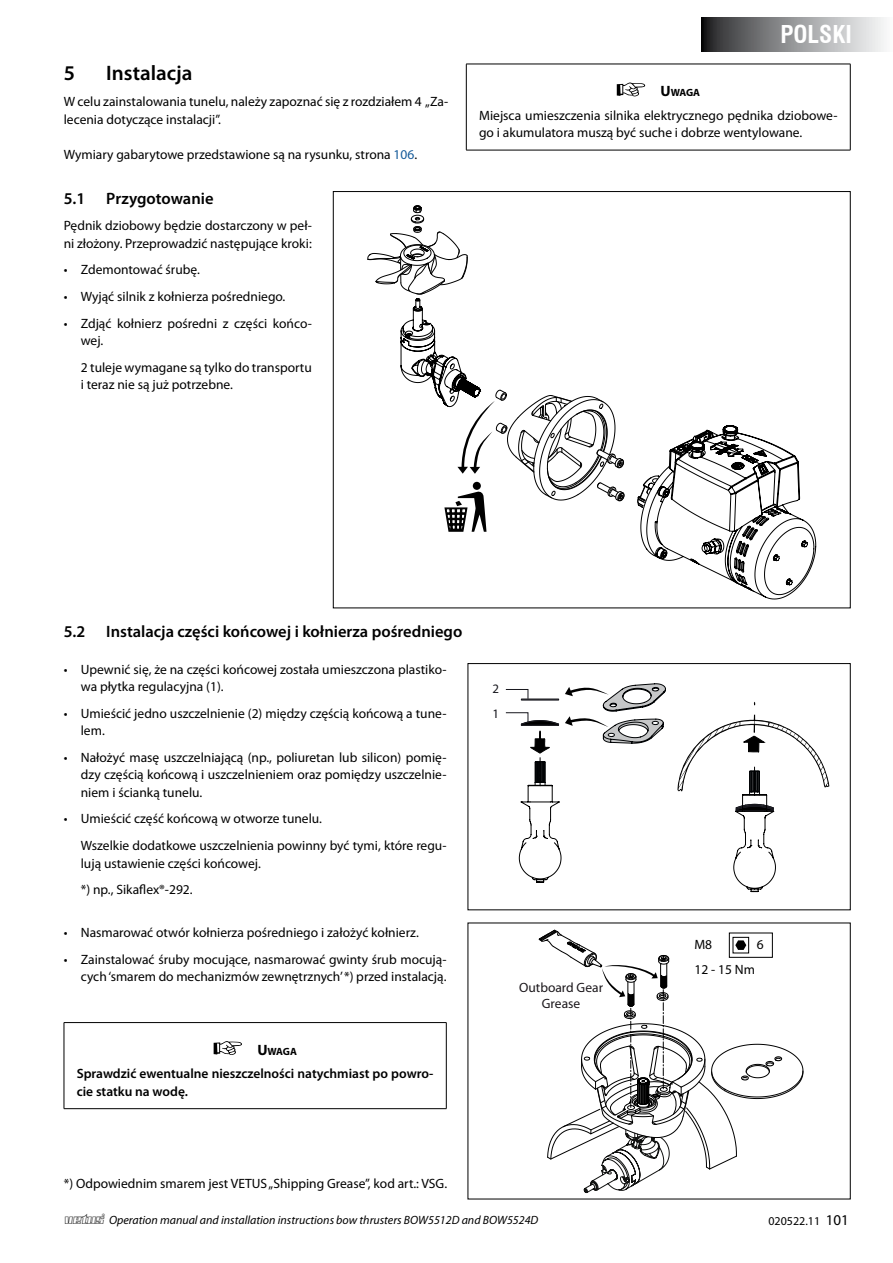
<style>
.page{position:relative;width:893px;height:1263px;background:#fff}
.page>*{position:absolute;margin:0;border:0;box-sizing:border-box;transform-origin:0 0}
.t1{font:700 condensed 24px "Swiss 721 BT";color:#fff}
.t2{font:600 21px "Myriad Pro";color:#000}
.t3{font:600 16.5px "Myriad Pro";color:#000}
.t4{font:13.5px/17.5px "Myriad Pro";color:#000}
.t5{font:600 13.5px/17.5px "Myriad Pro";color:#000}
.t6{font:13.5px/16.2px "Myriad Pro";color:#1b171b;text-align:center}
.t7{font:13.5px/24.3px "Myriad";color:#000}
.t8{font:12.9px "Myriad Pro";color:#17171d}
.t9{font:italic 12px "Myriad Pro";color:#000}
.t10{font:12px "Myriad Pro";color:#000}
.t11{font:700 10.5px "Myriad Pro";letter-spacing:-.01em;color:#000}
.s1{color:#165b9a}
.s2{font-size:15px}
.s3{font-family:"Vetus Outline";font-style:normal}
</style>
<div class="page">
<svg style="left:505px;top:683px;width:161px;height:200px"></svg>
<svg style="left:677px;top:715px;width:152px;height:177px"></svg>
<div style="left:468px;top:663px;width:382px;height:247px;border:1px solid #000"></div>
<svg style="left:538px;top:929px;width:266px;height:264px"></svg>
<svg style="left:637px;top:425px;width:179px;height:175px"></svg>
<svg style="left:367px;top:205px;width:258px;height:327px"></svg>
<hr style="left:466px;top:64px;width:384px;height:1px;background:#000">
<hr style="left:466px;top:64px;width:1px;height:86px;background:#000">
<hr style="left:850px;top:64px;width:1px;height:86px;background:#000">
<hr style="left:466px;top:150px;width:384px;height:1px;background:#000">
<svg style="left:617px;top:83px;width:28px;height:13px"></svg>
<hr style="left:64px;top:1022px;width:382px;height:1px;background:#000">
<hr style="left:64px;top:1023px;width:1px;height:85px;background:#000">
<hr style="left:446px;top:1023px;width:1px;height:85px;background:#000">
<hr style="left:64px;top:1108px;width:382px;height:1px;background:#000">
<svg style="left:214px;top:1041px;width:28px;height:14px"></svg>
<svg style="left:702px;top:17px;width:182px;height:34px;background:#919293"></svg>
<h2 class="t2" style="left:64px;top:59px;width:13px">5</h2>
<h2 class="t2" style="left:106px;top:59px;width:88px">Instalacja</h2>
<p class="t4" style="left:64px;top:93px;width:386px">W celu zainstalowania tunelu, należy zapoznać się z rozdziałem 4 „Za&shy;lecenia dotyczące instalacji”.</p>
<p class="t4" style="left:64px;top:145px;width:355px">Wymiary gabarytowe przedstawione są na rysunku, strona <span class="s1">106</span>.</p>
<p class="t3" style="left:64px;top:188px;width:23px">5.1</p>
<p class="t3" style="left:106px;top:188px;width:109px">Przygotowanie</p>
<p class="t4" style="left:64px;top:217px;width:250px">Pędnik dziobowy będzie dostarczony w peł&shy;ni złożony. Przeprowadzić następujące kroki:</p>
<p class="t4" style="left:64px;top:261px;width:138px">• Zdemontować śrubę.</p>
<p class="t4" style="left:64px;top:287px;width:223px">• Wyjąć silnik z kołnierza pośredniego.</p>
<p class="t4" style="left:81px;top:314px;width:233px;text-indent:-17px">• Zdjąć kołnierz pośredni z części końco&shy;wej.</p>
<p class="t4" style="left:81px;top:358px;width:232px">2 tuleje wymagane są tylko do transportu i teraz nie są już potrzebne.</p>
<h1 class="t1" style="left:780px;top:20px;width:73px">POLSKI</h1>
<p class="t11" style="left:660px;top:86px;width:41px"><span class="s2">U</span> WAGA</p>
<p class="t4" style="left:479px;top:106px;width:360px">Miejsca umieszczenia silnika elektrycznego pędnika dziobowe&shy;go i akumulatora muszą być suche i dobrze wentylowane.</p>
<p class="t3" style="left:64px;top:621px;width:23px">5.2</p>
<p class="t3" style="left:106px;top:621px;width:358px">Instalacja części końcowej i kołnierza pośredniego</p>
<p class="t4" style="left:81px;top:660px;width:367px;text-indent:-17px">• Upewnić się, że na części końcowej została umieszczona plastiko&shy;wa płytka regulacyjna (1).</p>
<p class="t4" style="left:81px;top:704px;width:367px;text-indent:-17px">• Umieścić jedno uszczelnienie (2) między częścią końcową a tune&shy;lem.</p>
<p class="t4" style="left:81px;top:748px;width:367px;text-align:justify;text-indent:-17px">• Nałożyć masę uszczelniającą (np., poliuretan lub silicon) pomię&shy;dzy częścią końcową i uszczelnieniem oraz pomiędzy uszczelnie&shy;niem i ścianką tunelu.</p>
<p class="t4" style="left:81px;top:805px;width:367px;line-height:26.5px;text-indent:-17px">• Umieścić część końcową w otworze tunelu.<br>Wszelkie dodatkowe uszczelnienia powinny być tymi, które regu-</p>
<p class="t4" style="left:81px;top:849px;width:181px;line-height:26.5px">lują ustawienie części końcowej. *) np., Sikaflex®-292.</p>
<p class="t4" style="left:64px;top:924px;width:356px">• Nasmarować otwór kołnierza pośredniego i założyć kołnierz.</p>
<p class="t4" style="left:64px;top:950px;width:384px;text-align:right">• Zainstalować śruby mocujące, nasmarować gwinty śrub mocują&shy;cych ‘smarem do mechanizmów zewnętrznych’ *) przed instalacją.</p>
<p class="t11" style="left:257px;top:1044px;width:41px"><span class="s2">U</span> WAGA</p>
<p class="t5" style="left:77px;top:1065px;width:358px">Sprawdzić ewentualne nieszczelności natychmiast po powro&shy;cie statku na wodę.</p>
<p class="t8" style="left:493px;top:680px;width:8px">2</p>
<p class="t8" style="left:493px;top:706px;width:8px">1</p>
<p class="t6" style="left:519px;top:979px;width:85px">Outboard Gear<br>Grease</p>
<p class="t4" style="left:64px;top:1174px;width:385px">*) Odpowiednim smarem jest VETUS „Shipping Grease”, kod art.: VSG.</p>
<p class="t7" style="left:694px;top:932px;width:62px">M8<br>12 - 15 Nm</p>
<p class="t7" style="left:757px;top:932px;width:8px">6</p>
<p class="t9" style="left:65px;top:1212px;width:475px"><span class="s3">vetus®</span> Operation manual and installation instructions bow thrusters BOW5512D and BOW5524D</p>
<p class="t10" style="left:768px;top:1213px;width:82px">020522.11 <span class="s2">101</span></p>
</div>
